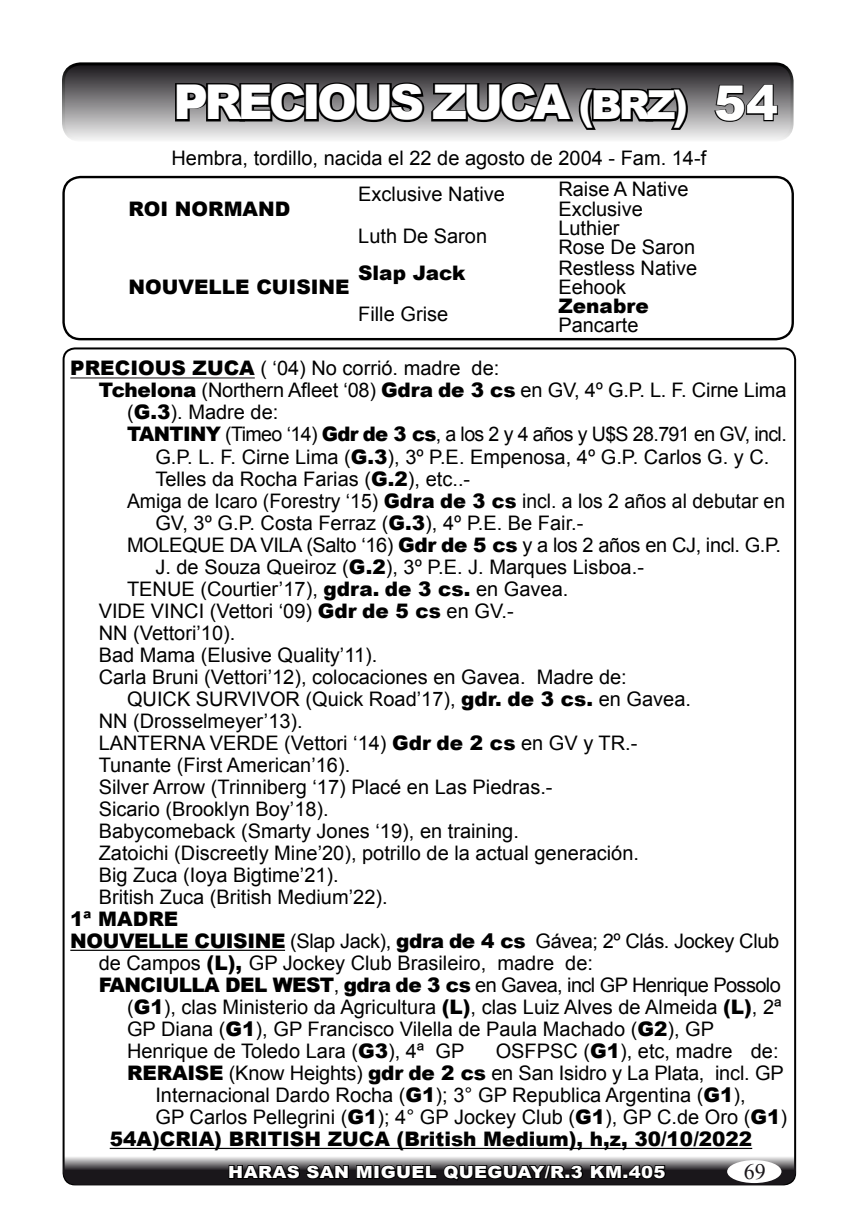
<style>
.page{position:relative;width:862px;height:1231px;background:#fff}
.page>*{position:absolute;margin:0;border:0;box-sizing:border-box;transform-origin:0 0}
.t1{font:900 48px "Arial";letter-spacing:-.08em;color:#fff}
.t2{font:22px "Times New Roman";color:#1a171b}
.t3{font:20px "Arial";color:#000}
.t4{font:20px "Arial";letter-spacing:-.02em;color:#000}
.t5{font:20px "Arial";letter-spacing:-.03em;color:#000}
.t6{font:900 20px "Arial";color:#000}
.t7{font:900 16.8px "Arial";letter-spacing:.02em;color:#fff;scale:1.08 1}
.s1{font-size:40px}
.s2{font-weight:900}
</style>
<div class="page">
<svg style="left:391px;top:1149px;width:74px;height:39px"></svg>
<div style="left:64px;top:348px;width:731px;height:836px;background:#fff;border-radius:11px"></div>
<div style="left:62px;top:176px;width:732px;height:164px;border:2px solid #000;border-radius:17px"></div>
<div style="left:63px;top:64px;width:729px;height:76px;background:linear-gradient(to bottom,#181519,#f0f0f0);border-radius:17px"></div>
<div style="left:62px;top:62px;width:731px;height:80px;border:3px solid #000;border-radius:17px"></div>
<svg style="left:63px;top:1155px;width:733px;height:29px;background:#524f52"></svg>
<svg style="left:777px;top:1155px;width:19px;height:15px"></svg>
<svg style="left:63px;top:1155px;width:19px;height:15px"></svg>
<div style="left:727px;top:1159px;width:54px;height:23px;background:#fff;border-radius:50%"></div>
<svg style="left:173px;top:80px;width:136px;height:45px;background:#4a4a4b"></svg>
<div style="left:304px;top:83px;width:15px;height:38px;border:4px solid #000"></div>
<svg style="left:315px;top:80px;width:375px;height:52px;background:#5d5c5d"></svg>
<hr style="left:70px;top:377px;width:185px;height:1px;background:#373435">
<hr style="left:70px;top:949px;width:215px;height:1px;background:#000">
<hr style="left:110px;top:1147px;width:642px;height:1px;background:#000">
<svg style="left:713px;top:83px;width:66px;height:40px;background:#656465"></svg>
<svg style="left:228px;top:1155px;width:439px;height:26px;background:#555455"></svg>
<h1 class="t1" style="left:174px;top:67px;width:516px">PRECIOUS ZUCA <span class="s1">(BRZ)</span></h1>
<p class="t3" style="left:171px;top:144px;width:536px">Hembra, tordillo, nacida el 22 de agosto de 2004 - Fam. 14-f</p>
<p class="t6" style="left:128px;top:194px;width:163px">ROI NORMAND</p>
<p class="t6" style="left:128px;top:272px;width:223px">NOUVELLE CUISINE</p>
<p class="t3" style="left:358px;top:181px;width:148px">Exclusive Native</p>
<p class="t3" style="left:358px;top:223px;width:130px">Luth De Saron</p>
<p class="t6" style="left:358px;top:258px;width:109px">Slap Jack</p>
<p class="t3" style="left:358px;top:300px;width:91px">Fille Grise</p>
<p class="t3" style="left:558px;top:176px;width:132px">Raise A Native</p>
<p class="t3" style="left:558px;top:195px;width:86px">Exclusive</p>
<p class="t3" style="left:558px;top:215px;width:63px">Luthier</p>
<p class="t3" style="left:558px;top:234px;width:138px">Rose De Saron</p>
<p class="t3" style="left:558px;top:255px;width:140px">Restless Native</p>
<p class="t3" style="left:558px;top:274px;width:69px">Eehook</p>
<p class="t6" style="left:558px;top:291px;width:92px">Zenabre</p>
<p class="t3" style="left:558px;top:312px;width:82px">Pancarte</p>
<h1 class="t1" style="left:714px;top:68px;width:66px">54</h1>
<p class="t3" style="left:70px;top:355px;width:430px"><span class="s2">PRECIOUS ZUCA</span> ( ‘04) No corrió. madre de:</p>
<p class="t3" style="left:99px;top:377px;width:689px"><span class="s2">Tchelona</span> (Northern Afleet ‘08) <span class="s2">Gdra de 3 cs</span> en GV, 4º G.P. L. F. Cirne Lima</p>
<p class="t3" style="left:127px;top:399px;width:153px">(<span class="s2">G.3</span>). Madre de:</p>
<p class="t5" style="left:127px;top:421px;width:661px"><span class="s2">TANTINY</span> (Timeo ‘14) <span class="s2">Gdr de 3 cs</span>, a los 2 y 4 años y U$S 28.791 en GV, incl.</p>
<p class="t3" style="left:155px;top:443px;width:615px">G.P. L. F. Cirne Lima (<span class="s2">G.3</span>), 3º P.E. Empenosa, 4º G.P. Carlos G. y C.</p>
<p class="t3" style="left:155px;top:465px;width:316px">Telles da Rocha Farias (<span class="s2">G.2</span>), etc..-</p>
<p class="t3" style="left:127px;top:487px;width:660px">Amiga de Icaro (Forestry ‘15) <span class="s2">Gdra de 3 cs</span> incl. a los 2 años al debutar en</p>
<p class="t3" style="left:155px;top:509px;width:429px">GV, 3º G.P. Costa Ferraz (<span class="s2">G.3</span>), 4º P.E. Be Fair.-</p>
<p class="t4" style="left:127px;top:531px;width:655px">MOLEQUE DA VILA (Salto ‘16) <span class="s2">Gdr de 5 cs</span> y a los 2 años en CJ, incl. G.P.</p>
<p class="t3" style="left:155px;top:553px;width:490px">J. de Souza Queiroz (<span class="s2">G.2</span>), 3º P.E. J. Marques Lisboa.-</p>
<p class="t3" style="left:127px;top:575px;width:443px">TENUE (Courtier’17), <span class="s2">gdra. de 3 cs.</span> en Gavea.</p>
<p class="t3" style="left:99px;top:597px;width:416px">VIDE VINCI (Vettori ‘09) <span class="s2">Gdr de 5 cs</span> en GV.-</p>
<p class="t3" style="left:99px;top:619px;width:138px">NN (Vettori’10).</p>
<p class="t3" style="left:99px;top:641px;width:280px">Bad Mama (Elusive Quality’11).</p>
<p class="t3" style="left:99px;top:663px;width:530px">Carla Bruni (Vettori’12), colocaciones en Gavea. Madre de:</p>
<p class="t3" style="left:127px;top:685px;width:565px">QUICK SURVIVOR (Quick Road’17), <span class="s2">gdr. de 3 cs.</span> en Gavea.</p>
<p class="t3" style="left:99px;top:707px;width:206px">NN (Drosselmeyer’13).</p>
<p class="t3" style="left:99px;top:729px;width:540px">LANTERNA VERDE (Vettori ‘14) <span class="s2">Gdr de 2 cs</span> en GV y TR.-</p>
<p class="t3" style="left:99px;top:751px;width:253px">Tunante (First American’16).</p>
<p class="t3" style="left:99px;top:773px;width:455px">Silver Arrow (Trinniberg ‘17) Placé en Las Piedras.-</p>
<p class="t3" style="left:99px;top:795px;width:232px">Sicario (Brooklyn Boy’18).</p>
<p class="t3" style="left:99px;top:817px;width:422px">Babycomeback (Smarty Jones ‘19), en training.</p>
<p class="t3" style="left:99px;top:839px;width:542px">Zatoichi (Discreetly Mine’20), potrillo de la actual generación.</p>
<p class="t3" style="left:99px;top:861px;width:242px">Big Zuca (Ioya Bigtime’21).</p>
<p class="t3" style="left:99px;top:883px;width:290px">British Zuca (British Medium’22).</p>
<p class="t6" style="left:70px;top:904px;width:110px">1ª MADRE</p>
<p class="t4" style="left:70px;top:927px;width:710px"><span class="s2">NOUVELLE CUISINE</span> (Slap Jack), <span class="s2">gdra de 4 cs</span> Gávea; 2º Clás. Jockey Club</p>
<p class="t3" style="left:99px;top:949px;width:496px">de Campos <span class="s2">(L),</span> GP Jockey Club Brasileiro, madre de:</p>
<p class="t5" style="left:99px;top:971px;width:684px"><span class="s2">FANCIULLA DEL WEST</span>, <span class="s2">gdra de 3 cs</span> en Gavea, incl GP Henrique Possolo</p>
<p class="t3" style="left:127px;top:993px;width:656px">(<span class="s2">G1</span>), clas Ministerio da Agricultura <span class="s2">(L)</span>, clas Luiz Alves de Almeida <span class="s2">(L)</span>, 2ª</p>
<p class="t3" style="left:127px;top:1015px;width:588px">GP Diana (<span class="s2">G1</span>), GP Francisco Vilella de Paula Machado (<span class="s2">G2</span>), GP</p>
<p class="t3" style="left:127px;top:1037px;width:339px">Henrique de Toledo Lara (<span class="s2">G3</span>), 4ª GP</p>
<p class="t3" style="left:496px;top:1037px;width:284px">OSFPSC (<span class="s2">G1</span>), etc, madre de:</p>
<p class="t3" style="left:127px;top:1059px;width:658px"><span class="s2">RERAISE</span> (Know Heights) <span class="s2">gdr de 2 cs</span> en San Isidro y La Plata, incl. GP</p>
<p class="t3" style="left:155px;top:1081px;width:592px">Internacional Dardo Rocha (<span class="s2">G1</span>); 3° GP Republica Argentina (<span class="s2">G1</span>),</p>
<p class="t3" style="left:155px;top:1103px;width:633px">GP Carlos Pellegrini (<span class="s2">G1</span>); 4° GP Jockey Club (<span class="s2">G1</span>), GP C.de Oro (<span class="s2">G1</span>)</p>
<p class="t6" style="left:110px;top:1124px;width:644px">54A)CRIA) BRITISH ZUCA (British Medium), h,z, 30/10/2022</p>
<p class="t7" style="left:228px;top:1159px;width:406px">HARAS SAN MIGUEL QUEGUAY/R.3 KM.405</p>
<p class="t2" style="left:744px;top:1156px;width:23px">69</p>
</div>
